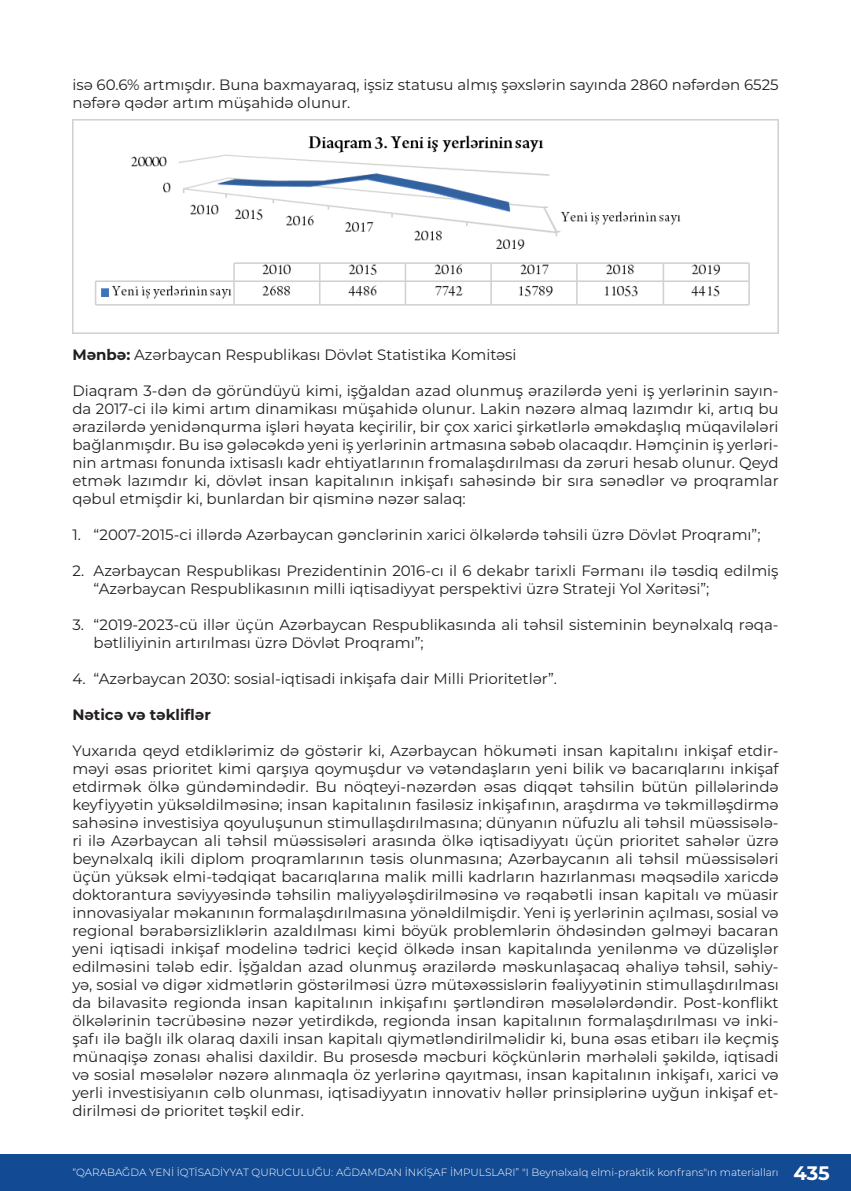
<style>
.page{position:relative;width:851px;height:1191px;background:#fff}
.page>*{position:absolute;margin:0;border:0;box-sizing:border-box;transform-origin:0 0}
.t1{font:15px/18px "Montserrat";color:#231f20}
.t2{font:700 15px "Montserrat";color:#231f20}
.t3{font:300 10.5px "Montserrat";color:#fff}
.s1{font-weight:700}
.s2{font-weight:700;font-size:19.5px}
</style>
<div class="page">
<div style="left:0;top:1154px;width:850px;height:37px;background:#124a93"></div>
<img style="left:72px;top:119px;width:706px;height:215px">
<p class="t1" style="left:72px;top:75px;width:707px">isə 60.6% artmışdır. Buna baxmayaraq, işsiz statusu almış şəxslərin sayında 2860 nəfərdən 6525 nəfərə qədər artım müşahidə olunur.</p>
<p class="t1" style="left:72px;top:345px;width:446px"><span class="s1">Mənbə:</span> Azərbaycan Respublikası Dövlət Statistika Komitəsi</p>
<p class="t1" style="left:72px;top:381px;width:707px;text-align:justify">Diaqram 3-dən də göründüyü kimi, işğaldan azad olunmuş ərazilərdə yeni iş yerlərinin sayın&shy;da 2017-ci ilə kimi artım dinamikası müşahidə olunur. Lakin nəzərə almaq lazımdır ki, artıq bu ərazilərdə yenidənqurma işləri həyata keçirilir, bir çox xarici şirkətlərlə əməkdaşlıq müqavilələri bağlanmışdır. Bu isə gələcəkdə yeni iş yerlərinin artmasına səbəb olacaqdır. Həmçinin iş yerləri&shy;nin artması fonunda ixtisaslı kadr ehtiyatlarının fromalaşdırılması da zəruri hesab olunur. Qeyd etmək lazımdır ki, dövlət insan kapitalının inkişafı sahəsində bir sıra sənədlər və proqramlar qəbul etmişdir ki, bunlardan bir qisminə nəzər salaq:</p>
<p class="t1" style="left:72px;top:525px;width:689px">1. “2007-2015-ci illərdə Azərbaycan gənclərinin xarici ölkələrdə təhsili üzrə Dövlət Proqramı”;</p>
<p class="t1" style="left:94px;top:561px;width:686px;text-indent:-21px">2. Azərbaycan Respublikası Prezidentinin 2016-cı il 6 dekabr tarixli Fərmanı ilə təsdiq edilmiş “Azərbaycan Respublikasının milli iqtisadiyyat perspektivi üzrə Strateji Yol Xəritəsi”;</p>
<p class="t1" style="left:94px;top:615px;width:686px;text-indent:-21px">3. “2019-2023-cü illər üçün Azərbaycan Respublikasında ali təhsil sisteminin beynəlxalq rəqa&shy;bətliliyinin artırılması üzrə Dövlət Proqramı”;</p>
<p class="t1" style="left:72px;top:669px;width:486px">4. “Azərbaycan 2030: sosial-iqtisadi inkişafa dair Milli Prioritetlər”.</p>
<p class="t2" style="left:72px;top:704px;width:140px">Nəticə və təkliflər</p>
<p class="t1" style="left:72px;top:741px;width:707px;text-align:justify">Yuxarıda qeyd etdiklərimiz də göstərir ki, Azərbaycan hökuməti insan kapitalını inkişaf etdir&shy;məyi əsas prioritet kimi qarşıya qoymuşdur və vətəndaşların yeni bilik və bacarıqlarını inkişaf etdirmək ölkə gündəmindədir. Bu nöqteyi-nəzərdən əsas diqqət təhsilin bütün pillələrində keyfiyyətin yüksəldilməsinə; insan kapitalının fasiləsiz inkişafının, araşdırma və təkmilləşdirmə sahəsinə investisiya qoyuluşunun stimullaşdırılmasına; dünyanın nüfuzlu ali təhsil müəssisələ&shy;ri ilə Azərbaycan ali təhsil müəssisələri arasında ölkə iqtisadiyyatı üçün prioritet sahələr üzrə beynəlxalq ikili diplom proqramlarının təsis olunmasına; Azərbaycanın ali təhsil müəssisələri üçün yüksək elmi-tədqiqat bacarıqlarına malik milli kadrların hazırlanması məqsədilə xaricdə doktorantura səviyyəsində təhsilin maliyyələşdirilməsinə və rəqabətli insan kapitalı və müasir innovasiyalar məkanının formalaşdırılmasına yönəldilmişdir. Yeni iş yerlərinin açılması, sosial və regional bərabərsizliklərin azaldılması kimi böyük problemlərin öhdəsindən gəlməyi bacaran yeni iqtisadi inkişaf modelinə tədrici keçid ölkədə insan kapitalında yenilənmə və düzəlişlər edilməsini tələb edir. İşğaldan azad olunmuş ərazilərdə məskunlaşacaq əhaliyə təhsil, səhiy&shy;yə, sosial və digər xidmətlərin göstərilməsi üzrə mütəxəssislərin fəaliyyətinin stimullaşdırılması da bilavasitə regionda insan kapitalının inkişafını şərtləndirən məsələlərdəndir. Post-konflikt ölkələrinin təcrübəsinə nəzər yetirdikdə, regionda insan kapitalının formalaşdırılması və inki&shy;şafı ilə bağlı ilk olaraq daxili insan kapitalı qiymətləndirilməlidir ki, buna əsas etibarı ilə keçmiş münaqişə zonası əhalisi daxildir. Bu prosesdə məcburi köçkünlərin mərhələli şəkildə, iqtisadi və sosial məsələlər nəzərə alınmaqla öz yerlərinə qayıtması, insan kapitalının inkişafı, xarici və yerli investisiyanın cəlb olunması, iqtisadiyyatın innovativ həllər prinsiplərinə uyğun inkişaf et&shy;dirilməsi də prioritet təşkil edir.</p>
<p class="t3" style="left:72px;top:1164px;width:758px">“QARABAĞDA YENİ İQTİSADİYYAT QURUCULUĞU: AĞDAMDAN İNKİŞAF İMPULSLARI” "I Beynəlxalq elmi-praktik konfrans"ın materialları <span class="s2">435</span></p>
</div>
